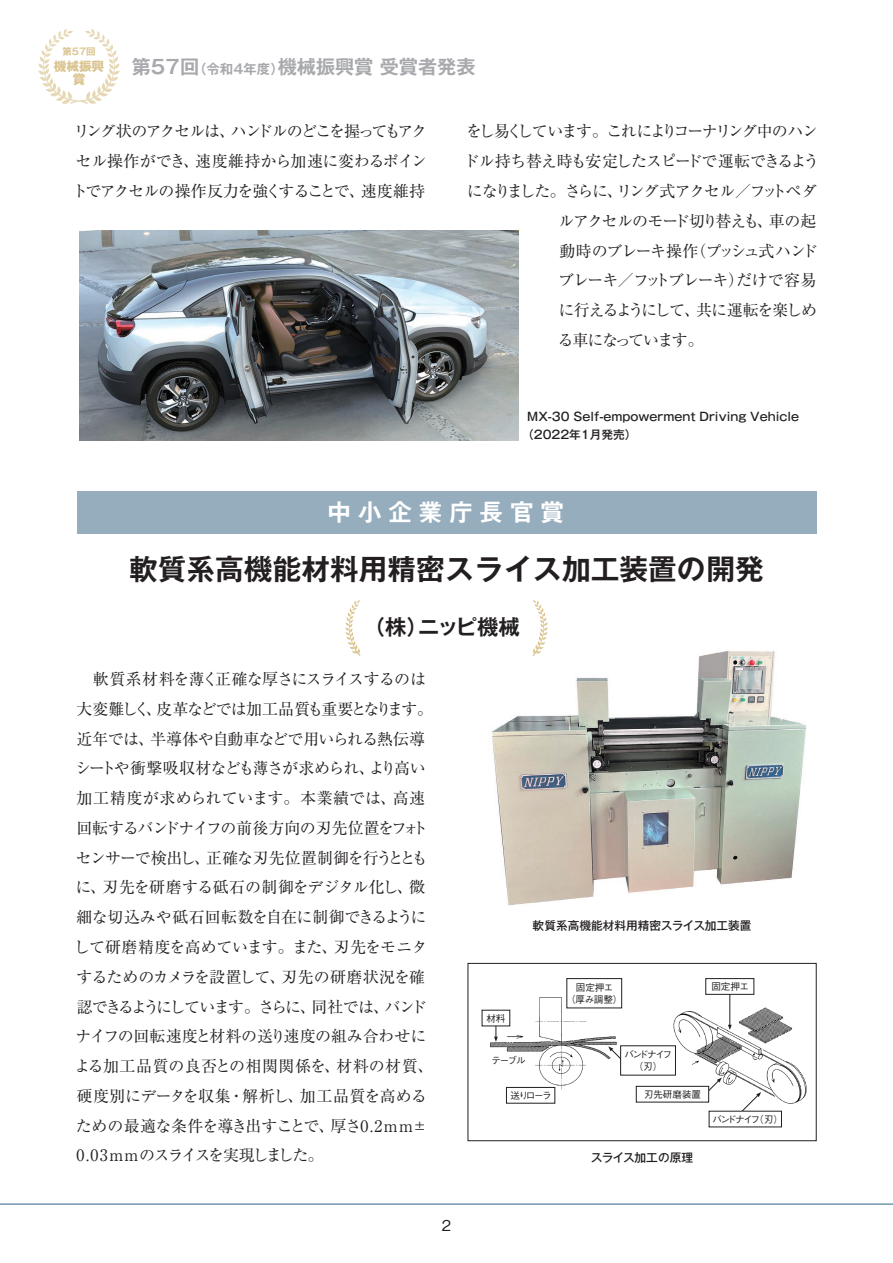
<style>
.page{position:relative;width:893px;height:1263px;background:#fff}
.page>*{position:absolute;margin:0;border:0;box-sizing:border-box;transform-origin:0 0}
.t1{font:700 28.65px "Gothic MB101 Pr 6 N De";color:#231f20}
.t2{font:700 23.4px "Gothic MB101 Pr 6 N De";letter-spacing:.3em;color:#fff}
.t3{font:700 21.3px "Gothic MB101 Pr 6 N De";letter-spacing:-.045em;color:#231f20}
.t4{font:700 19.2px "Gothic MB101 Pr 6 N De";color:#a8a9ad}
.t5{font:15.9px/29.7px "Ryumin Pr 6 N";letter-spacing:-.05em;color:#231f20;text-align:justify}
.t6{font:15.9px "Ryumin Pr 6 N";letter-spacing:-.075em;color:#231f20}
.t7{font:15.9px "Ryumin Pr 6 N";letter-spacing:-.11em;color:#231f20}
.t8{font:15.9px "Ryumin Pr 6 N";letter-spacing:-.095em;color:#231f20}
.t9{font:15.9px "Ryumin Pr 6 N";letter-spacing:-.07em;color:#231f20}
.t10{font:15.9px "Ryumin Pr 6 N";letter-spacing:-.09em;color:#231f20}
.t11{font:500 14.85px "Gothic BBB Pr 6 N";color:#231f20}
.t12{font:700 12.6px/12.6px "Gothic MB101 Pr 6 N";color:#dac38d;text-align:center}
.t13{font:500 11.7px/18px "Gothic MB101 Pr 6 N";color:#231f20}
.t14{font:500 9.6px/12.8px "Gothic BBB Pr 6 N";letter-spacing:-.1em;color:#231f20;text-align:center}
.t15{font:500 9.6px/12.8px "Gothic BBB Pr 6 N";letter-spacing:-.025em;color:#231f20;text-align:center}
.t16{font:700 9.45px "Gothic MB101 Pr 6 N De";color:#dac38d}
.s1{font-size:13.35px}
</style>
<div class="page">
<hr style="left:0;top:1203px;width:893px;height:2px;background:#59869d">
<svg style="left:38px;top:29px;width:82px;height:75px"></svg>
<img style="left:481px;top:981px;width:326px;height:137px">
<div style="left:468px;top:963px;width:348px;height:178px;border:1px solid #231f20"></div>
<img style="left:491px;top:651px;width:315px;height:255px">
<div style="left:77px;top:491px;width:739px;height:43px;background:#96adbd"></div>
<svg style="left:345px;top:600px;width:16px;height:56px"></svg>
<svg style="left:531px;top:600px;width:17px;height:56px"></svg>
<img style="left:79px;top:230px;width:440px;height:210px">
<hr style="left:730px;top:991px;width:1px;height:36px;background:#231f20">
<svg style="left:728px;top:1025px;width:4px;height:5px"></svg>
<svg style="left:494px;top:1026px;width:4px;height:16px"></svg>
<svg style="left:608px;top:1046px;width:12px;height:28px"></svg>
<svg style="left:733px;top:1092px;width:28px;height:19px"></svg>
<svg style="left:698px;top:1077px;width:24px;height:24px"></svg>
<div style="left:567px;top:978px;width:55px;height:30px;background:#fff"></div>
<div style="left:567px;top:978px;width:55px;height:30px;border:1px solid #231f20"></div>
<div style="left:506px;top:1087px;width:49px;height:16px;background:#fff"></div>
<div style="left:506px;top:1087px;width:49px;height:16px;border:1px solid #231f20"></div>
<div style="left:621px;top:1046px;width:54px;height:29px;background:#fff"></div>
<div style="left:620px;top:1045px;width:56px;height:30px;border:1px solid #231f20"></div>
<div style="left:709px;top:1111px;width:72px;height:16px;background:#fff"></div>
<div style="left:636px;top:1086px;width:73px;height:16px;background:#fff"></div>
<div style="left:636px;top:1086px;width:73px;height:16px;border:1px solid #231f20"></div>
<div style="left:482px;top:1010px;width:28px;height:16px;background:#fff"></div>
<div style="left:706px;top:978px;width:48px;height:16px;background:#fff"></div>
<div style="left:705px;top:978px;width:49px;height:16px;border:1px solid #231f20"></div>
<p class="t16" style="left:62px;top:44px;width:35px">第57回</p>
<p class="t12" style="left:54px;top:60px;width:52px">機械振興賞</p>
<p class="t4" style="left:132px;top:50px;width:345px">第57回<span class="s1">（令和4年度）</span>機械振興賞 受賞者発表</p>
<p class="t5" style="left:72px;top:116px;width:357px">リング状のアクセルは、ハンドルのどこを握ってもアクセル操作ができ、速度維持から加速に変わるポイントでアクセルの操作反力を強くすることで、速度維持</p>
<p class="t7" style="left:466px;top:119px;width:354px">をし易くしています。これによりコーナリング中のハン</p>
<p class="t5" style="left:464px;top:146px;width:357px">ドル持ち替え時も安定したスピードで運転できるよう</p>
<p class="t8" style="left:467px;top:179px;width:352px">になりました。さらに、リング式アクセル／フットペダ</p>
<p class="t5" style="left:558px;top:205px;width:260px">ルアクセルのモード切り替えも、車の起</p>
<p class="t9" style="left:559px;top:238px;width:260px">動時のブレーキ操作（プッシュ式ハンド</p>
<p class="t6" style="left:558px;top:268px;width:260px">ブレーキ／フットブレーキ）だけで容易</p>
<p class="t6" style="left:558px;top:298px;width:260px">に行えるようにして、共に運転を楽しめ</p>
<p class="t10" style="left:558px;top:327px;width:147px">る車になっています。</p>
<p class="t13" style="left:522px;top:407px;width:279px;text-indent:5px">MX-30 Self-empowerment Driving Vehicle（2022年1月発売）</p>
<h2 class="t2" style="left:328px;top:493px;width:238px">中小企業庁長官賞</h2>
<h1 class="t1" style="left:129px;top:545px;width:636px">軟質系高機能材料用精密スライス加工装置の開発</h1>
<h3 class="t3" style="left:364px;top:609px;width:157px">（株）ニッピ機械</h3>
<p class="t5" style="left:74px;top:663px;width:361px;text-align:left">　軟質系材料を薄く正確な厚さにスライスするのは大変難しく、皮革などでは加工品質も重要となります。近年では、半導体や自動車などで用いられる熱伝導シートや衝撃吸収材なども薄さが求められ、より高い加工精度が求められています。本業績では、高速回転するバンドナイフの前後方向の刃先位置をフォトセンサーで検出し、正確な刃先位置制御を行うとともに、刃先を研磨する砥石の制御をデジタル化し、微細な切込みや砥石回転数を自在に制御できるようにして研磨精度を高めています。また、刃先をモニタするためのカメラを設置して、刃先の研磨状況を確認できるようにしています。さらに、同社では、バンドナイフの回転速度と材料の送り速度の組み合わせによる加工品質の良否との相関関係を、材料の材質、硬度別にデータを収集・解析し、加工品質を高めるための最適な条件を導き出すことで、厚さ0.2mm±<br>0.03mmのスライスを実現しました。</p>
<p class="t11" style="left:442px;top:1214px;width:11px">2</p>
<p class="t13" style="left:533px;top:916px;width:220px">軟質系高機能材料用精密スライス加工装置</p>
<p class="t14" style="left:486px;top:1011px;width:21px">材料</p>
<p class="t14" style="left:491px;top:1053px;width:36px">テーブル</p>
<p class="t14" style="left:510px;top:1088px;width:43px">送りローラ</p>
<p class="t15" style="left:566px;top:980px;width:58px">固定押エ<br>（厚み調整）</p>
<p class="t14" style="left:711px;top:979px;width:39px">固定押エ</p>
<p class="t14" style="left:624px;top:1047px;width:49px">バンドナイフ（刃）</p>
<p class="t14" style="left:644px;top:1087px;width:59px">刃先研磨装置</p>
<p class="t13" style="left:591px;top:1148px;width:104px">スライス加工の原理</p>
<p class="t14" style="left:712px;top:1112px;width:72px">バンドナイフ（刃）</p>
</div>
